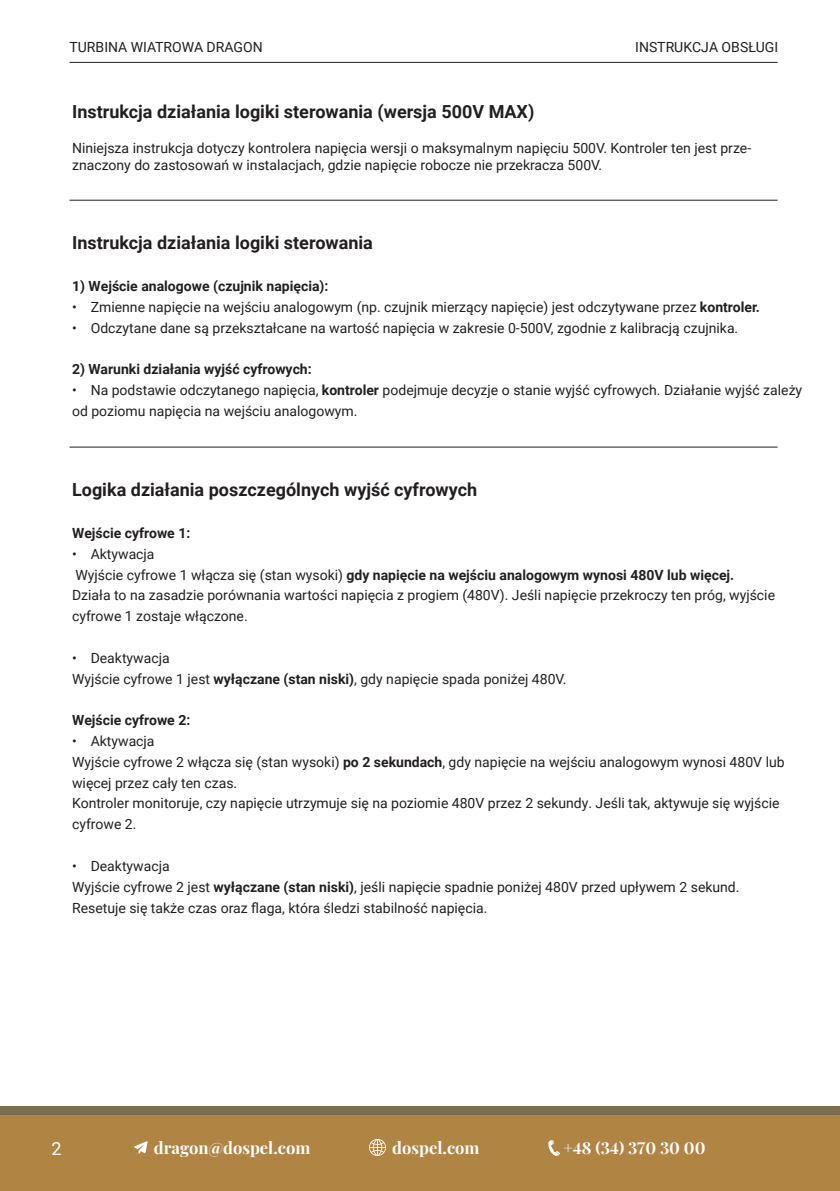
<style>
.page{position:relative;width:840px;height:1191px;background:#fff}
.page>*{position:absolute;margin:0;border:0;box-sizing:border-box;transform-origin:0 0}
.t1{font:700 18px "Roboto";color:#231f20}
.t2{font:18px "Roboto";color:#fff}
.t3{font:700 16.6px "Playfair Display";color:#fff}
.t4{font:14px/20.8px "Roboto";color:#231f20}
.t5{font:700 14px "Roboto";color:#231f20}
.s1{font-weight:700}
.s2{font-weight:400}
</style>
<div class="page">
<div style="left:0;top:1106px;width:839px;height:8px;background:#7a6e4e"></div>
<div style="left:0;top:1114px;width:839px;height:77px;background:#b08443"></div>
<hr style="left:69px;top:62px;width:708px;height:1px;background:#231f20">
<svg style="left:134px;top:1141px;width:14px;height:12px"></svg>
<svg style="left:369px;top:1139px;width:17px;height:16px"></svg>
<svg style="left:548px;top:1140px;width:11px;height:16px"></svg>
<hr style="left:69px;top:200px;width:708px;height:1px;background:#231f20">
<hr style="left:69px;top:447px;width:708px;height:1px;background:#231f20">
<p class="t4" style="left:69px;top:36px;width:195px">TURBINA WIATROWA DRAGON</p>
<p class="t4" style="left:634px;top:36px;width:144px">INSTRUKCJA OBSŁUGI</p>
<p class="t1" style="left:72px;top:99px;width:463px">Instrukcja działania logiki sterowania (wersja 500V MAX)</p>
<p class="t4" style="left:72px;top:139px;width:680px;line-height:16.8px">Niniejsza instrukcja dotyczy kontrolera napięcia wersji o maksymalnym napięciu 500V. Kontroler ten jest prze&shy;znaczony do zastosowań w instalacjach, gdzie napięcie robocze nie przekracza 500V.</p>
<p class="t1" style="left:72px;top:230px;width:302px">Instrukcja działania logiki sterowania</p>
<p class="t5" style="left:72px;top:276px;width:258px">1) Wejście analogowe (czujnik napięcia):</p>
<p class="t4" style="left:72px;top:296px;width:689px">• Zmienne napięcie na wejściu analogowym (np. czujnik mierzący napięcie) jest odczytywane przez <span class="s1">kontroler.</span></p>
<p class="t4" style="left:72px;top:317px;width:667px">• Odczytane dane są przekształcane na wartość napięcia w zakresie 0-500V, zgodnie z kalibracją czujnika.</p>
<p class="t5" style="left:72px;top:359px;width:241px">2) Warunki działania wyjść cyfrowych:</p>
<p class="t4" style="left:72px;top:379px;width:731px">• Na podstawie odczytanego napięcia, <span class="s1">kontroler</span> podejmuje decyzje o stanie wyjść cyfrowych. Działanie wyjść zależy od poziomu napięcia na wejściu analogowym.</p>
<p class="t1" style="left:72px;top:477px;width:406px">Logika działania poszczególnych wyjść cyfrowych</p>
<p class="t5" style="left:72px;top:523px;width:120px">Wejście cyfrowe 1:</p>
<p class="t4" style="left:72px;top:543px;width:84px">• Aktywacja</p>
<p class="t5" style="left:75px;top:565px;width:660px"><span class="s2">Wyjście cyfrowe 1 włącza się (stan wysoki)</span> gdy napięcie na wejściu analogowym wynosi 480V lub więcej.</p>
<p class="t4" style="left:72px;top:584px;width:704px">Działa to na zasadzie porównania wartości napięcia z progiem (480V). Jeśli napięcie przekroczy ten próg, wyjście cyfrowe 1 zostaje włączone.</p>
<p class="t4" style="left:72px;top:647px;width:99px">• Deaktywacja</p>
<p class="t4" style="left:72px;top:667px;width:495px">Wyjście cyfrowe 1 jest <span class="s1">wyłączane (stan niski)</span>, gdy napięcie spada poniżej 480V.</p>
<p class="t5" style="left:72px;top:710px;width:120px">Wejście cyfrowe 2:</p>
<p class="t4" style="left:72px;top:730px;width:84px">• Aktywacja</p>
<p class="t4" style="left:72px;top:751px;width:713px">Wyjście cyfrowe 2 włącza się (stan wysoki) <span class="s1">po 2 sekundach</span>, gdy napięcie na wejściu analogowym wynosi 480V lub więcej przez cały ten czas.</p>
<p class="t4" style="left:72px;top:792px;width:708px">Kontroler monitoruje, czy napięcie utrzymuje się na poziomie 480V przez 2 sekundy. Jeśli tak, aktywuje się wyjście cyfrowe 2.</p>
<p class="t4" style="left:72px;top:855px;width:99px">• Deaktywacja</p>
<p class="t4" style="left:72px;top:875px;width:668px">Wyjście cyfrowe 2 jest <span class="s1">wyłączane (stan niski)</span>, jeśli napięcie spadnie poniżej 480V przed upływem 2 sekund.</p>
<p class="t4" style="left:72px;top:896px;width:416px">Resetuje się także czas oraz flaga, która śledzi stabilność napięcia.</p>
<p class="t2" style="left:51px;top:1136px;width:12px">2</p>
<p class="t3" style="left:154px;top:1134px;width:158px">dragon@dospel.com</p>
<p class="t3" style="left:392px;top:1134px;width:89px">dospel.com</p>
<p class="t3" style="left:563px;top:1134px;width:144px">+48 (34) 370 30 00</p>
</div>
